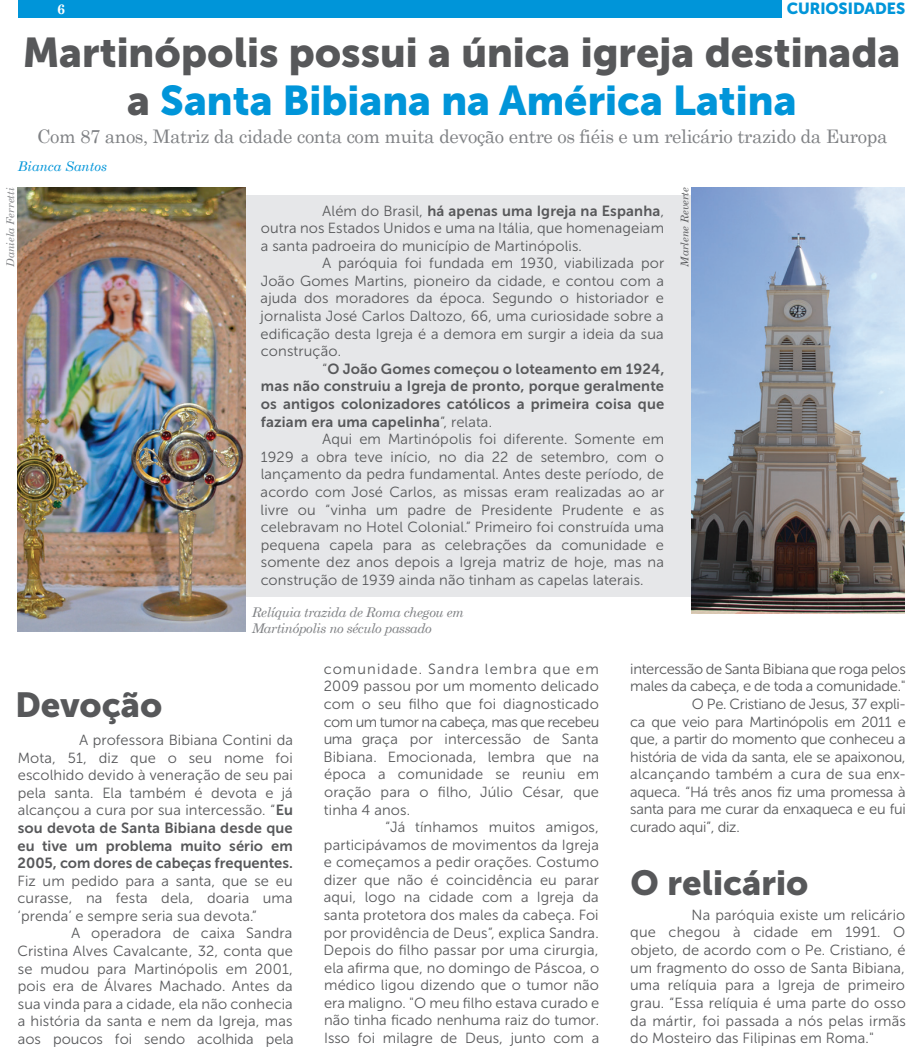
<style>
.page{position:relative;width:922px;height:1053px;background:#fff}
.page>*{position:absolute;margin:0;border:0;box-sizing:border-box;transform-origin:0 0}
.t1{font:41.25px/47.9px "Museo Sans Cyrl 900";color:#57585a;text-align:center}
.t2{font:34.62px "Museo Sans Cyrl 900";color:#57585a}
.t3{font:18.62px "Century Schoolbook";letter-spacing:-.02em;color:#808285}
.t4{font:16px "Museo Sans Cyrl 900";color:#0095d9}
.t5{font:14.62px/17.6px "Museo Sans Cyrl 300";letter-spacing:.01em;color:#57585a;text-align:justify}
.t6{font:14.62px/17.6px "Museo Sans Cyrl 700";letter-spacing:.005em;color:#57585a;text-align:justify}
.t7{font:14.62px "Museo Sans Cyrl 300";letter-spacing:-.02em;color:#57585a}
.t8{font:14.62px "Museo Sans Cyrl 300";letter-spacing:-.03em;color:#57585a}
.t9{font:14.62px "Museo Sans Cyrl 300";letter-spacing:.075em;color:#57585a}
.t10{font:700 14px "Century Schoolbook";color:#fff}
.t11{font:italic 13.38px/16px "Century Schoolbook";letter-spacing:-.03em;color:#808285}
.t12{font:italic 13.38px "Century Schoolbook";color:#0095d9}
.t13{font:italic 10.62px "Century Schoolbook";color:#808285}
.t14{font:italic 10.62px "Century Schoolbook";color:#57585a}
.s1{color:#0095d9}
.s2{font-family:"Museo Sans Cyrl 300"}
.s3{font-family:"Museo Sans Cyrl 700"}
</style>
<div class="page">
<div style="left:18px;top:0;width:94px;height:18px;background:#0095d9"></div>
<div style="left:112px;top:0;width:670px;height:18px;background:#0095d9"></div>
<div style="left:245px;top:196px;width:550px;height:400px;background:#e6e7e9"></div>
<img style="left:18px;top:187px;width:227px;height:445px">
<img style="left:691px;top:187px;width:213px;height:426px">
<p class="t10" style="left:57px;top:0;width:10px">6</p>
<p class="t4" style="left:786px;top:-1px;width:120px">CURIOSIDADES</p>
<h1 class="t1" style="left:23px;top:29px;width:878px">Martinópolis possui a única igreja destinada a <span class="s1">Santa Bibiana na América Latina</span></h1>
<p class="t3" style="left:37px;top:124px;width:851px">Com 87 anos, Matriz da cidade conta com muita devoção entre os fiéis e um relicário trazido da Europa</p>
<p class="t12" style="left:18px;top:158px;width:91px">Bianca Santos</p>
<p class="t13" style="left:4px;top:266px;width:80px;rotate:-90deg">Daniela Ferretti</p>
<p class="t14" style="left:678px;top:266px;width:81px;rotate:-90deg">Marlene Reverte</p>
<p class="t6" style="left:322px;top:202px;width:343px"><span class="s2">Além do Brasil,</span> há apenas uma Igreja na Espanha<span class="s2">,</span></p>
<p class="t5" style="left:261px;top:219px;width:404px">outra nos Estados Unidos e uma na Itália, que homenageiam</p>
<p class="t5" style="left:261px;top:237px;width:322px">a santa padroeira do município de Martinópolis.</p>
<p class="t5" style="left:322px;top:254px;width:344px">A paróquia foi fundada em 1930, viabilizada por</p>
<p class="t5" style="left:261px;top:272px;width:404px">João Gomes Martins, pioneiro da cidade, e contou com a</p>
<p class="t5" style="left:260px;top:290px;width:404px">ajuda dos moradores da época. Segundo o historiador e</p>
<p class="t5" style="left:260px;top:307px;width:404px">jornalista José Carlos Daltozo, 66, uma curiosidade sobre a</p>
<p class="t5" style="left:260px;top:325px;width:404px">edificação desta Igreja é a demora em surgir a ideia da sua</p>
<p class="t5" style="left:261px;top:342px;width:82px">construção.</p>
<p class="t6" style="left:261px;top:360px;width:405px;text-indent:61px"><span class="s2">“</span>O João Gomes começou o loteamento em 1924, mas não construiu a Igreja de pronto, porque geralmente os antigos colonizadores católicos a primeira coisa que faziam era uma capelinha<span class="s2">”, relata.</span></p>
<p class="t5" style="left:260px;top:430px;width:405px;text-indent:62px">Aqui em Martinópolis foi diferente. Somente em 1929 a obra teve início, no dia 22 de setembro, com o lançamento da pedra fundamental. Antes deste período, de acordo com José Carlos, as missas eram realizadas ao ar livre ou “vinha um padre de Presidente Prudente e as celebravam no Hotel Colonial.” Primeiro foi construída uma pequena capela para as celebrações da comunidade e somente dez anos depois a Igreja matriz de hoje, mas na construção de 1939 ainda não tinham as capelas laterais.</p>
<p class="t11" style="left:251px;top:603px;width:214px">Relíquia trazida de Roma chegou em<br>Martinópolis no século passado</p>
<h2 class="t2" style="left:15px;top:685px;width:148px">Devoção</h2>
<p class="t5" style="left:18px;top:731px;width:277px;text-indent:61px">A professora Bibiana Contini da Mota, 51, diz que o seu nome foi escolhido devido à veneração de seu pai pela santa. Ela também é devota e já alcançou a cura por sua intercessão. “<span class="s3">Eu</span></p>
<p class="t6" style="left:18px;top:819px;width:277px">sou devota de Santa Bibiana desde que eu tive um problema muito sério em 2005, com dores de cabeças frequentes.</p>
<p class="t5" style="left:17px;top:871px;width:276px">Fiz um pedido para a santa, que se eu curasse, na festa dela, doaria uma ‘prenda’ e sempre seria sua devota.”</p>
<p class="t5" style="left:17px;top:924px;width:277px;text-indent:54px">A operadora de caixa Sandra Cristina Alves Cavalcante, 32, conta que se mudou para Martinópolis em 2001, pois era de Álvares Machado. Antes da sua vinda para a cidade, ela não conhecia a história da santa e nem da Igreja, mas</p>
<p class="t9" style="left:324px;top:660px;width:276px">comunidade. Sandra lembra que em</p>
<p class="t5" style="left:324px;top:677px;width:276px">2009 passou por um momento delicado</p>
<p class="t5" style="left:324px;top:695px;width:276px">com o seu filho que foi diagnosticado</p>
<p class="t8" style="left:324px;top:713px;width:277px">com um tumor na cabeça, mas que recebeu</p>
<p class="t5" style="left:323px;top:730px;width:276px">uma graça por intercessão de Santa</p>
<p class="t5" style="left:323px;top:748px;width:277px">Bibiana. Emocionada, lembra que na</p>
<p class="t5" style="left:324px;top:765px;width:276px">época a comunidade se reuniu em</p>
<p class="t5" style="left:324px;top:783px;width:276px">oração para o filho, Júlio César, que</p>
<p class="t5" style="left:324px;top:800px;width:88px">tinha 4 anos.</p>
<p class="t5" style="left:385px;top:818px;width:215px">“Já tínhamos muitos amigos,</p>
<p class="t5" style="left:324px;top:835px;width:276px">participávamos de movimentos da Igreja</p>
<p class="t5" style="left:324px;top:853px;width:276px">e começamos a pedir orações. Costumo</p>
<p class="t5" style="left:324px;top:871px;width:277px">dizer que não é coincidência eu parar</p>
<p class="t5" style="left:324px;top:888px;width:276px">aqui, logo na cidade com a Igreja da</p>
<p class="t5" style="left:323px;top:906px;width:276px">santa protetora dos males da cabeça. Foi</p>
<p class="t5" style="left:323px;top:923px;width:276px">por providência de Deus”, explica Sandra.</p>
<p class="t5" style="left:323px;top:941px;width:276px">Depois do filho passar por uma cirurgia,</p>
<p class="t5" style="left:324px;top:959px;width:276px">ela afirma que, no domingo de Páscoa, o</p>
<p class="t5" style="left:324px;top:976px;width:276px">médico ligou dizendo que o tumor não</p>
<p class="t5" style="left:324px;top:994px;width:276px">era maligno. "O meu filho estava curado e não tinha ficado nenhuma raiz do tumor.</p>
<p class="t5" style="left:18px;top:1029px;width:277px">aos poucos foi sendo acolhida pela</p>
<p class="t5" style="left:324px;top:1029px;width:276px">Isso foi milagre de Deus, junto com a</p>
<p class="t7" style="left:630px;top:660px;width:277px">intercessão de Santa Bibiana que roga pelos</p>
<p class="t7" style="left:630px;top:678px;width:277px">males da cabeça, e de toda a comunidade."</p>
<p class="t7" style="left:691px;top:696px;width:215px">O Pe. Cristiano de Jesus, 37 expli-</p>
<p class="t7" style="left:630px;top:713px;width:277px">ca que veio para Martinópolis em 2011 e</p>
<p class="t7" style="left:630px;top:731px;width:277px">que, a partir do momento que conheceu a</p>
<p class="t7" style="left:630px;top:748px;width:277px">história de vida da santa, ele se apaixonou,</p>
<p class="t5" style="left:630px;top:765px;width:277px">alcançando também a cura de sua enx-</p>
<p class="t7" style="left:630px;top:783px;width:277px">aqueca. “Há três anos fiz uma promessa à</p>
<p class="t7" style="left:630px;top:801px;width:277px">santa para me curar da enxaqueca e eu fui</p>
<p class="t7" style="left:630px;top:819px;width:111px">curado aqui”, diz.</p>
<h2 class="t2" style="left:630px;top:863px;width:179px">O relicário</h2>
<p class="t5" style="left:630px;top:906px;width:276px;text-align:right">Na paróquia existe um relicário<br>que chegou à cidade em 1991. O</p>
<p class="t5" style="left:630px;top:958px;width:276px">um fragmento do osso de Santa Bibiana, uma relíquia para a Igreja de primeiro</p>
<p class="t5" style="left:630px;top:941px;width:276px">objeto, de acordo com o Pe. Cristiano, é</p>
<p class="t5" style="left:630px;top:994px;width:277px">grau. “Essa relíquia é uma parte do osso da mártir, foi passada a nós pelas irmãs do Mosteiro das Filipinas em Roma."</p>
</div>
